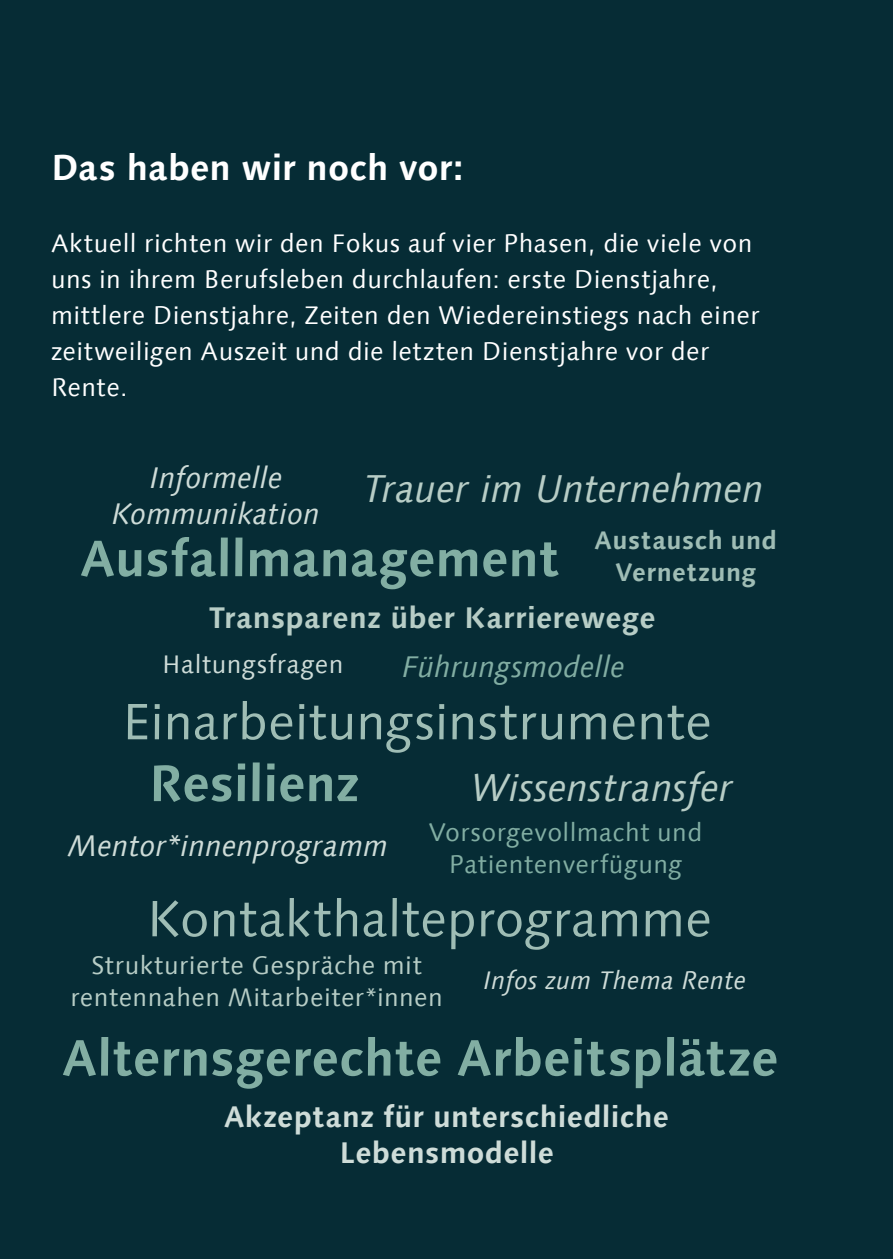
<style>
.page{position:relative;width:893px;height:1259px;background:#062c35}
.page>*{position:absolute;margin:0;border:0;box-sizing:border-box;transform-origin:0 0}
.t1{font:700 51px "Linotype Syntax Com";color:#82aea3}
.t2{font:51px "Linotype Syntax Com";color:#9fbdb5}
.t3{font:italic 39px "Linotype Syntax Com";letter-spacing:-.005em;color:#b7cdc6}
.t4{font:700 36px "Linotype Syntax Com";color:#fff}
.t5{font:italic 30px/36px "Linotype Syntax Com";color:#cedcd8;text-align:center}
.t6{font:700 30px/36px "Linotype Syntax Com";letter-spacing:.01em;color:#cedcd8;text-align:center}
.t7{font:700 30px "Linotype Syntax Com";letter-spacing:.01em;color:#b7cdc6}
.t8{font:italic 30px "Linotype Syntax Com";color:#82aea3}
.t9{font:25.5px/36px "Linotype Syntax Com";letter-spacing:.02em;color:#fff}
.t10{font:25.5px/31.5px "Linotype Syntax Com";letter-spacing:.02em;color:#b7cdc6;text-align:center}
.t11{font:25.5px/31.5px "Linotype Syntax Com";letter-spacing:.02em;color:#82aea3;text-align:center}
.t12{font:700 25.5px/31.5px "Linotype Syntax Com";letter-spacing:.02em;color:#9fbdb5;text-align:center}
.t13{font:italic 25.5px "Linotype Syntax Com";letter-spacing:.005em;color:#cedcd8}
.t14{font:25.5px "Linotype Syntax Com";letter-spacing:.025em;color:#cedcd8}
</style>
<div class="page">
<h3 class="t4" style="left:51px;top:145px;width:414px">Das haben wir noch vor:</h3>
<p class="t9" style="left:51px;top:225px;width:710px">Aktuell richten wir den Fokus auf vier Phasen, die viele von uns in ihrem Berufsleben durchlaufen: erste Dienstjahre, mittlere Dienstjahre, Zeiten den Wiedereinstiegs nach einer zeitweiligen Auszeit und die letzten Dienstjahre vor der Rente.</p>
<p class="t5" style="left:112px;top:459px;width:210px">Informelle<br>Kommunikation</p>
<h2 class="t3" style="left:364px;top:465px;width:402px">Trauer im Unternehmen</h2>
<h1 class="t1" style="left:81px;top:526px;width:481px">Ausfallmanagement</h1>
<p class="t12" style="left:595px;top:524px;width:184px">Austausch und<br>Vernetzung</p>
<p class="t7" style="left:209px;top:598px;width:448px">Transparenz über Karrierewege</p>
<p class="t14" style="left:162px;top:649px;width:183px">Haltungsfragen</p>
<p class="t8" style="left:402px;top:648px;width:224px">Führungsmodelle</p>
<h1 class="t2" style="left:122px;top:690px;width:591px">Einarbeitungsinstrumente</h1>
<h1 class="t1" style="left:149px;top:751px;width:213px">Resilienz</h1>
<h2 class="t3" style="left:472px;top:763px;width:263px">Wissenstransfer</h2>
<p class="t11" style="left:429px;top:816px;width:275px">Vorsorgevollmacht und<br>Patientenverfügung</p>
<p class="t5" style="left:68px;top:827px;width:322px">Mentor*innenprogramm</p>
<h1 class="t2" style="left:147px;top:887px;width:567px">Kontakthalteprogramme</h1>
<p class="t10" style="left:70px;top:949px;width:374px">Strukturierte Gespräche mit rentennahen Mitarbeiter*innen</p>
<p class="t13" style="left:483px;top:964px;width:264px">Infos zum Thema Rente</p>
<h1 class="t1" style="left:63px;top:1025px;width:717px">Alternsgerechte Arbeitsplätze</h1>
<p class="t6" style="left:224px;top:1098px;width:446px">Akzeptanz für unterschiedliche<br>Lebensmodelle</p>
</div>
